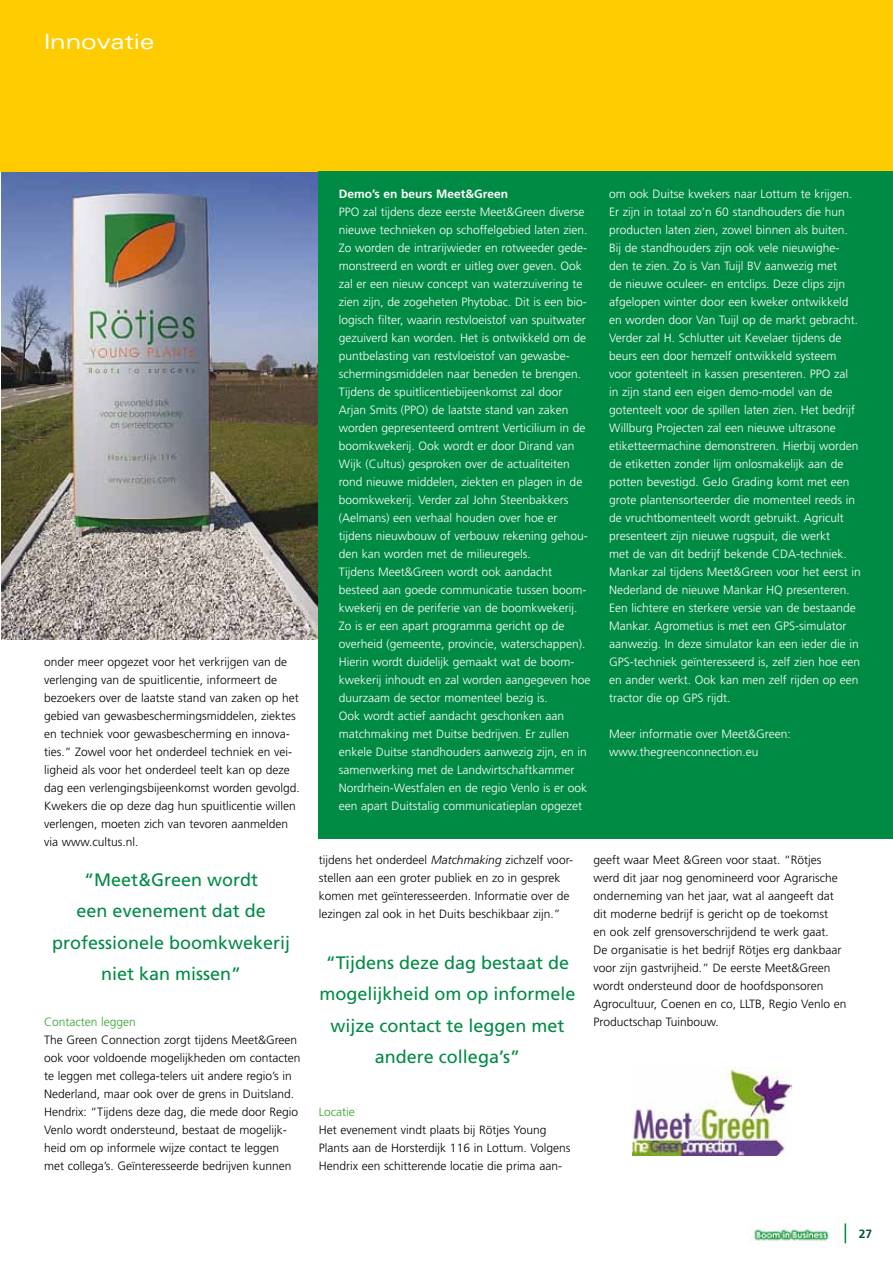
<style>
.page{position:relative;width:893px;height:1263px;background:#fff}
.page>*{position:absolute;margin:0;border:0;box-sizing:border-box;transform-origin:0 0}
.t1{font:expanded 21px "Univers";color:#fff}
.t2{font:18px/31.5px "Frutiger";color:#008b45;text-align:center}
.t3{font:300 12px/18px "Frutiger";color:#fff}
.t4{font:300 12px/18px "Frutiger";color:#000}
.t5{font:700 12px "Frutiger";color:#fff}
.t6{font:300 12px "Frutiger";color:#35a32c}
.t7{font:700 12px "Frutiger";color:#00523c}
.s1{font-style:italic}
</style>
<div class="page">
<svg style="left:845px;top:1223px;width:1px;height:20px"></svg>
<img style="left:750px;top:1229px;width:79px;height:12px">
<img style="left:1px;top:171px;width:318px;height:469px">
<div style="left:1px;top:0;width:892px;height:171px;background:#fecc00"></div>
<div style="left:319px;top:171px;width:574px;height:667px;background:#008b45"></div>
<img style="left:632px;top:1067px;width:160px;height:88px">
<h1 class="t1" style="left:44px;top:29px;width:111px">Innovatie</h1>
<p class="t4" style="left:44px;top:653px;width:257px">onder meer opgezet voor het verkrijgen van de verlenging van de spuitlicentie, informeert de bezoekers over de laatste stand van zaken op het gebied van gewasbeschermingsmiddelen, ziektes en techniek voor gewasbescherming en innova&shy;ties.” Zowel voor het onderdeel techniek en vei&shy;ligheid als voor het onderdeel teelt kan op deze dag een verlengingsbijeenkomst worden gevolgd.<br>Kwekers die op deze dag hun spuitlicentie willen verlengen, moeten zich van tevoren aanmelden via www.cultus.nl.</p>
<h2 class="t2" style="left:52px;top:863px;width:240px">“Meet&amp;Green wordt<br>een evenement dat de professionele boomkwekerij niet kan missen”</h2>
<p class="t6" style="left:44px;top:1015px;width:93px">Contacten leggen</p>
<p class="t4" style="left:44px;top:1031px;width:258px">The Green Connection zorgt tijdens Meet&amp;Green ook voor voldoende mogelijkheden om contacten te leggen met collega-telers uit andere regio’s in Nederland, maar ook over de grens in Duitsland.<br>Hendrix: “Tijdens deze dag, die mede door Regio Venlo wordt ondersteund, bestaat de mogelijk&shy;heid om op informele wijze contact te leggen met collega’s. Geïnteresseerde bedrijven kunnen</p>
<p class="t5" style="left:339px;top:187px;width:171px">Demo’s en beurs Meet&amp;Green</p>
<p class="t3" style="left:339px;top:203px;width:253px">PPO zal tijdens deze eerste Meet&amp;Green diverse nieuwe technieken op schoffelgebied laten zien.<br>Zo worden de intrarijwieder en rotweeder gede&shy;monstreerd en wordt er uitleg over geven. Ook zal er een nieuw concept van waterzuivering te zien zijn, de zogeheten Phytobac. Dit is een bio&shy;logisch filter, waarin restvloeistof van spuitwater gezuiverd kan worden. Het is ontwikkeld om de puntbelasting van restvloeistof van gewasbe&shy;schermingsmiddelen naar beneden te brengen.<br>Tijdens de spuitlicentiebijeenkomst zal door Arjan Smits (PPO) de laatste stand van zaken worden gepresenteerd omtrent Verticilium in de boomkwekerij. Ook wordt er door Dirand van Wijk (Cultus) gesproken over de actualiteiten rond nieuwe middelen, ziekten en plagen in de boomkwekerij. Verder zal John Steenbakkers (Aelmans) een verhaal houden over hoe er tijdens nieuwbouw of verbouw rekening gehou&shy;den kan worden met de milieuregels.<br>Tijdens Meet&amp;Green wordt ook aandacht besteed aan goede communicatie tussen boom&shy;kwekerij en de periferie van de boomkwekerij.<br>Zo is er een apart programma gericht op de overheid (gemeente, provincie, waterschappen).<br>Hierin wordt duidelijk gemaakt wat de boom&shy;kwekerij inhoudt en zal worden aangegeven hoe duurzaam de sector momenteel bezig is.<br>Ook wordt actief aandacht geschonken aan matchmaking met Duitse bedrijven. Er zullen enkele Duitse standhouders aanwezig zijn, en in samenwerking met de Landwirtschaftkammer Nordrhein-Westfalen en de regio Venlo is er ook een apart Duitstalig communicatieplan opgezet</p>
<p class="t3" style="left:609px;top:185px;width:253px">om ook Duitse kwekers naar Lottum te krijgen.<br>Er zijn in totaal zo’n 60 standhouders die hun producten laten zien, zowel binnen als buiten.<br>Bij de standhouders zijn ook vele nieuwighe&shy;den te zien. Zo is Van Tuijl BV aanwezig met<br>de nieuwe oculeer- en entclips. Deze clips zijn afgelopen winter door een kweker ontwikkeld en worden door Van Tuijl op de markt gebracht.<br>Verder zal H. Schlutter uit Kevelaer tijdens de beurs een door hemzelf ontwikkeld systeem voor gotenteelt in kassen presenteren. PPO zal<br>in zijn stand een eigen demo-model van de gotenteelt voor de spillen laten zien. Het bedrijf Willburg Projecten zal een nieuwe ultrasone etiketteermachine demonstreren. Hierbij worden de etiketten zonder lijm onlosmakelijk aan de potten bevestigd. GeJo Grading komt met een grote plantensorteerder die momenteel reeds in de vruchtbomenteelt wordt gebruikt. Agricult presenteert zijn nieuwe rugspuit, die werkt<br>met de van dit bedrijf bekende CDA-techniek.<br>Mankar zal tijdens Meet&amp;Green voor het eerst in Nederland de nieuwe Mankar HQ presenteren.<br>Een lichtere en sterkere versie van de bestaande Mankar. Agrometius is met een GPS-simulator aanwezig. In deze simulator kan een ieder die in GPS-techniek geïnteresseerd is, zelf zien hoe een en ander werkt. Ook kan men zelf rijden op een tractor die op GPS rijdt.</p>
<p class="t3" style="left:609px;top:725px;width:183px">Meer informatie over Meet&amp;Green: www.thegreenconnection.eu</p>
<p class="t4" style="left:319px;top:851px;width:256px">tijdens het onderdeel <span class="s1">Matchmaking</span> zichzelf voor&shy;stellen aan een groter publiek en zo in gesprek komen met geïnteresseerden. Informatie over de lezingen zal ook in het Duits beschikbaar zijn.”</p>
<h2 class="t2" style="left:319px;top:946px;width:258px">“Tijdens deze dag bestaat de mogelijkheid om op informele wijze contact te leggen met andere collega’s”</h2>
<p class="t6" style="left:319px;top:1105px;width:37px">Locatie</p>
<p class="t4" style="left:319px;top:1121px;width:253px">Het evenement vindt plaats bij Rötjes Young<br>Plants aan de Horsterdijk 116 in Lottum. Volgens<br>Hendrix een schitterende locatie die prima aan-</p>
<p class="t4" style="left:594px;top:851px;width:254px">geeft waar Meet &amp;Green voor staat. “Rötjes werd dit jaar nog genomineerd voor Agrarische onderneming van het jaar, wat al aangeeft dat dit moderne bedrijf is gericht op de toekomst<br>en ook zelf grensoverschrijdend te werk gaat.<br>De organisatie is het bedrijf Rötjes erg dankbaar voor zijn gastvrijheid.” De eerste Meet&amp;Green wordt ondersteund door de hoofdsponsoren Agrocultuur, Coenen en co, LLTB, Regio Venlo en Productschap Tuinbouw.</p>
<p class="t7" style="left:859px;top:1227px;width:15px">27</p>
</div>
